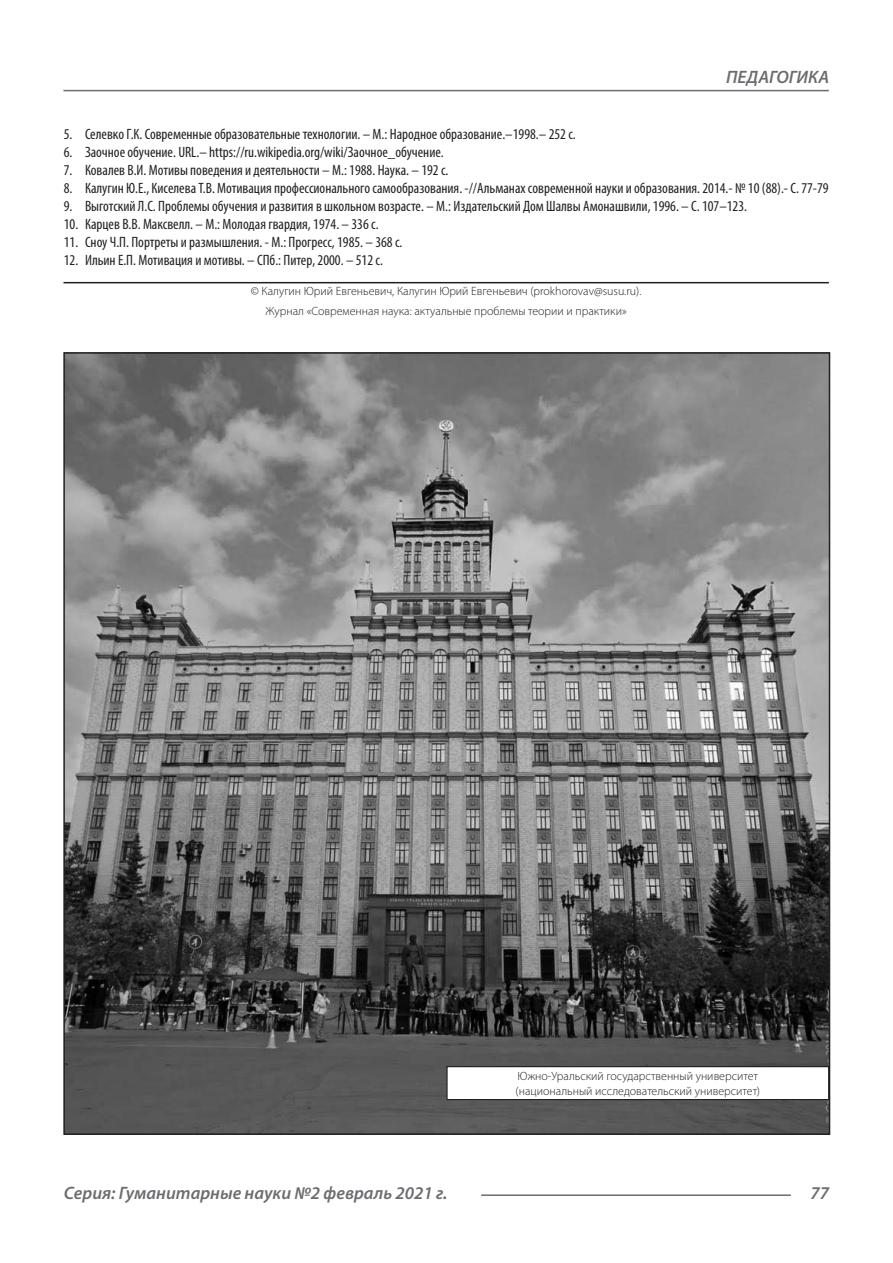
<style>
.page{position:relative;width:893px;height:1263px;background:#fff}
.page>*{position:absolute;margin:0;border:0;box-sizing:border-box;transform-origin:0 0}
.t1{font:italic 600 18px "Myriad Pro";color:#6c6d70}
.t2{font:condensed 15px "Myriad Pro";color:#231f20}
.Автор_копирайт{font:300 12px/14.4px "Myriad Pro";color:#231f20}
</style>
<div class="page">
<hr style="left:63px;top:90px;width:766px;height:1px;background:#6c6d70">
<hr style="left:481px;top:1194px;width:310px;height:2px;background:#6c6d70">
<hr style="left:63px;top:282px;width:766px;height:1px;background:#231f20">
<img style="left:66px;top:355px;width:761px;height:777px">
<div style="left:447px;top:1067px;width:382px;height:32px;background:#fff"></div>
<div style="left:446px;top:1066px;width:383px;height:34px;border:1px solid #231f20"></div>
<p class="t1" style="left:726px;top:66px;width:104px">ПЕДАГОГИКА</p>
<p class="t2" style="left:64px;top:125px;width:513px">5. Селевко Г.К. Современные образовательные технологии. – М.: Народное образование.–1998.– 252 с.</p>
<p class="t2" style="left:64px;top:143px;width:382px">6. Заочное обучение. URL.– https://ru.wikipedia.org/wiki/Заочное_обучение.</p>
<p class="t2" style="left:64px;top:161px;width:386px">7. Ковалев В.И. Мотивы поведения и деятельности – М.: 1988. Наука. – 192 с.</p>
<p class="t2" style="left:64px;top:179px;width:766px">8. Калугин Ю.Е., Киселева Т.В. Мотивация профессионального самообразования. -//Альманах современной науки и образования. 2014.- № 10 (88).- С. 77-79</p>
<p class="t2" style="left:64px;top:197px;width:685px">9. Выготский Л.С. Проблемы обучения и развития в школьном возрасте. – М.: Издательский Дом Шалвы Амонашвили, 1996. – С. 107–123.</p>
<p class="t2" style="left:64px;top:215px;width:316px">10. Карцев В.В. Максвелл. – М.: Молодая гвардия, 1974. – 336 с.</p>
<p class="t2" style="left:64px;top:233px;width:340px">11. Cноу Ч.П. Портреты и размышления. - М.: Прогресс, 1985. – 368 с.</p>
<p class="t2" style="left:64px;top:251px;width:321px">12. Ильин Е.П. Мотивация и мотивы. – СПб.: Питер, 2000. – 512 с.</p>
<p class="Автор_копирайт" style="left:251px;top:284px;width:392px">© Калугин Юрий Евгеньевич, Калугин Юрий Евгеньевич (prokhorovav@susu.ru).</p>
<p class="Автор_копирайт" style="left:266px;top:303px;width:363px">Журнал «Современная наука: актуальные проблемы теории и практики»</p>
<p class="Автор_копирайт" style="left:516px;top:1069px;width:246px">Южно-Уральский государственный университет (национальный исследовательский университет)</p>
<p class="t1" style="left:64px;top:1182px;width:385px">Серия: Гуманитарные науки №2 февраль 2021 г.</p>
<p class="t1" style="left:810px;top:1182px;width:20px">77</p>
</div>
